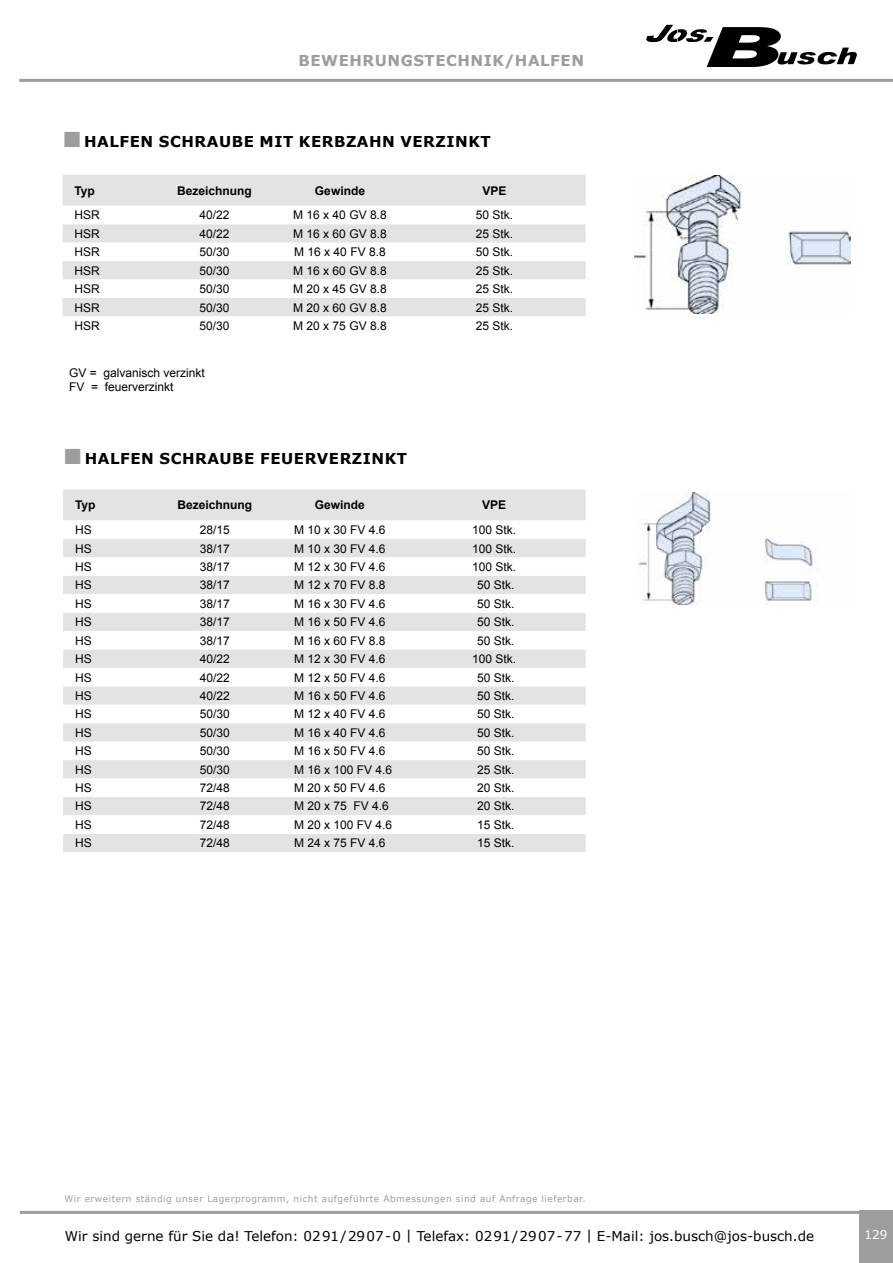
<style>
.page{position:relative;width:893px;height:1263px;background:#fff}
.page>*{position:absolute;margin:0;border:0;box-sizing:border-box;transform-origin:0 0}
.t1{font:700 15px "Verdana";letter-spacing:.035em;color:#000}
.t2{font:700 15px "Verdana";letter-spacing:.035em;color:#9d9d9c}
.t3{font:13.5px "Verdana";color:#000}
.t4{font:12px/14.4px "Arial";color:#000}
.t5{font:700 12px "Arial";color:#000}
.t6{font:12px "Verdana";color:#fff}
.t7{font:9px "Verdana";letter-spacing:.055em;color:#9d9d9c}
</style>
<div class="page">
<hr style="left:19px;top:79px;width:874px;height:3px;background:#9d9d9c">
<hr style="left:20px;top:1211px;width:873px;height:3px;background:#9d9d9c">
<div style="left:859px;top:1211px;width:34px;height:52px;background:#9d9d9c"></div>
<svg style="left:646px;top:25px;width:211px;height:42px"></svg>
<img style="left:635px;top:175px;width:216px;height:139px">
<div style="left:63px;top:175px;width:523px;height:31px;background:#e3e3e3"></div>
<svg style="left:63px;top:224px;width:523px;height:92px;fill:#e3e3e3"></svg>
<img style="left:638px;top:492px;width:180px;height:113px">
<div style="left:63px;top:489px;width:523px;height:363px;background:#e3e3e3"></div>
<svg style="left:63px;top:520px;width:523px;height:314px"></svg>
<p class="t2" style="left:298px;top:50px;width:287px">BEWEHRUNGSTECHNIK/HALFEN</p>
<p class="t1" style="left:84px;top:131px;width:408px">HALFEN SCHRAUBE MIT KERBZAHN VERZINKT</p>
<p class="t5" style="left:74px;top:182px;width:22px">Typ</p>
<p class="t5" style="left:177px;top:182px;width:76px">Bezeichnung</p>
<p class="t5" style="left:315px;top:182px;width:52px">Gewinde</p>
<p class="t5" style="left:483px;top:182px;width:26px">VPE</p>
<p class="t4" style="left:74px;top:208px;width:27px">HSR</p>
<p class="t4" style="left:199px;top:208px;width:32px">40/22</p>
<p class="t4" style="left:293px;top:208px;width:95px">M 16 x 40 GV 8.8</p>
<p class="t4" style="left:476px;top:208px;width:39px">50 Stk.</p>
<p class="t4" style="left:74px;top:226px;width:27px">HSR</p>
<p class="t4" style="left:199px;top:226px;width:32px">40/22</p>
<p class="t4" style="left:293px;top:226px;width:95px">M 16 x 60 GV 8.8</p>
<p class="t4" style="left:476px;top:226px;width:39px">25 Stk.</p>
<p class="t4" style="left:74px;top:245px;width:27px">HSR</p>
<p class="t4" style="left:199px;top:245px;width:32px">50/30</p>
<p class="t4" style="left:294px;top:245px;width:93px">M 16 x 40 FV 8.8</p>
<p class="t4" style="left:476px;top:245px;width:39px">50 Stk.</p>
<p class="t4" style="left:74px;top:263px;width:27px">HSR</p>
<p class="t4" style="left:199px;top:263px;width:32px">50/30</p>
<p class="t4" style="left:293px;top:263px;width:95px">M 16 x 60 GV 8.8</p>
<p class="t4" style="left:476px;top:263px;width:39px">25 Stk.</p>
<p class="t4" style="left:74px;top:282px;width:27px">HSR</p>
<p class="t4" style="left:199px;top:282px;width:32px">50/30</p>
<p class="t4" style="left:293px;top:282px;width:95px">M 20 x 45 GV 8.8</p>
<p class="t4" style="left:476px;top:282px;width:39px">25 Stk.</p>
<p class="t4" style="left:74px;top:300px;width:27px">HSR</p>
<p class="t4" style="left:199px;top:300px;width:32px">50/30</p>
<p class="t4" style="left:293px;top:300px;width:95px">M 20 x 60 GV 8.8</p>
<p class="t4" style="left:476px;top:300px;width:39px">25 Stk.</p>
<p class="t4" style="left:74px;top:318px;width:27px">HSR</p>
<p class="t4" style="left:199px;top:318px;width:32px">50/30</p>
<p class="t4" style="left:293px;top:318px;width:95px">M 20 x 75 GV 8.8</p>
<p class="t4" style="left:476px;top:318px;width:39px">25 Stk.</p>
<p class="t4" style="left:69px;top:366px;width:137px">GV = galvanisch verzinkt<br>FV = feuerverzinkt</p>
<p class="t1" style="left:85px;top:448px;width:324px">HALFEN SCHRAUBE FEUERVERZINKT</p>
<p class="t5" style="left:75px;top:497px;width:22px">Typ</p>
<p class="t5" style="left:178px;top:497px;width:76px">Bezeichnung</p>
<p class="t5" style="left:315px;top:497px;width:52px">Gewinde</p>
<p class="t5" style="left:482px;top:497px;width:26px">VPE</p>
<p class="t4" style="left:75px;top:523px;width:18px">HS</p>
<p class="t4" style="left:200px;top:523px;width:32px">28/15</p>
<p class="t4" style="left:294px;top:523px;width:93px">M 10 x 30 FV 4.6</p>
<p class="t4" style="left:472px;top:523px;width:46px">100 Stk.</p>
<p class="t4" style="left:75px;top:541px;width:18px">HS</p>
<p class="t4" style="left:200px;top:541px;width:32px">38/17</p>
<p class="t4" style="left:294px;top:541px;width:93px">M 10 x 30 FV 4.6</p>
<p class="t4" style="left:472px;top:541px;width:46px">100 Stk.</p>
<p class="t4" style="left:75px;top:559px;width:18px">HS</p>
<p class="t4" style="left:200px;top:559px;width:32px">38/17</p>
<p class="t4" style="left:294px;top:559px;width:93px">M 12 x 30 FV 4.6</p>
<p class="t4" style="left:472px;top:559px;width:46px">100 Stk.</p>
<p class="t4" style="left:75px;top:578px;width:18px">HS</p>
<p class="t4" style="left:200px;top:578px;width:32px">38/17</p>
<p class="t4" style="left:294px;top:578px;width:93px">M 12 x 70 FV 8.8</p>
<p class="t4" style="left:477px;top:578px;width:39px">50 Stk.</p>
<p class="t4" style="left:75px;top:596px;width:18px">HS</p>
<p class="t4" style="left:200px;top:596px;width:32px">38/17</p>
<p class="t4" style="left:294px;top:596px;width:93px">M 16 x 30 FV 4.6</p>
<p class="t4" style="left:477px;top:596px;width:39px">50 Stk.</p>
<p class="t4" style="left:75px;top:615px;width:18px">HS</p>
<p class="t4" style="left:200px;top:615px;width:32px">38/17</p>
<p class="t4" style="left:294px;top:615px;width:93px">M 16 x 50 FV 4.6</p>
<p class="t4" style="left:477px;top:615px;width:39px">50 Stk.</p>
<p class="t4" style="left:75px;top:633px;width:18px">HS</p>
<p class="t4" style="left:200px;top:633px;width:32px">38/17</p>
<p class="t4" style="left:294px;top:633px;width:93px">M 16 x 60 FV 8.8</p>
<p class="t4" style="left:477px;top:633px;width:39px">50 Stk.</p>
<p class="t4" style="left:75px;top:652px;width:18px">HS</p>
<p class="t4" style="left:200px;top:652px;width:32px">40/22</p>
<p class="t4" style="left:294px;top:652px;width:93px">M 12 x 30 FV 4.6</p>
<p class="t4" style="left:472px;top:652px;width:46px">100 Stk.</p>
<p class="t4" style="left:75px;top:670px;width:18px">HS</p>
<p class="t4" style="left:200px;top:670px;width:32px">40/22</p>
<p class="t4" style="left:294px;top:670px;width:93px">M 12 x 50 FV 4.6</p>
<p class="t4" style="left:477px;top:670px;width:39px">50 Stk.</p>
<p class="t4" style="left:75px;top:688px;width:18px">HS</p>
<p class="t4" style="left:200px;top:688px;width:32px">40/22</p>
<p class="t4" style="left:294px;top:688px;width:93px">M 16 x 50 FV 4.6</p>
<p class="t4" style="left:477px;top:688px;width:39px">50 Stk.</p>
<p class="t4" style="left:75px;top:707px;width:18px">HS</p>
<p class="t4" style="left:200px;top:707px;width:32px">50/30</p>
<p class="t4" style="left:294px;top:707px;width:93px">M 12 x 40 FV 4.6</p>
<p class="t4" style="left:477px;top:707px;width:39px">50 Stk.</p>
<p class="t4" style="left:75px;top:725px;width:18px">HS</p>
<p class="t4" style="left:200px;top:725px;width:32px">50/30</p>
<p class="t4" style="left:294px;top:725px;width:93px">M 16 x 40 FV 4.6</p>
<p class="t4" style="left:477px;top:725px;width:39px">50 Stk.</p>
<p class="t4" style="left:75px;top:744px;width:18px">HS</p>
<p class="t4" style="left:200px;top:744px;width:32px">50/30</p>
<p class="t4" style="left:294px;top:744px;width:93px">M 16 x 50 FV 4.6</p>
<p class="t4" style="left:477px;top:744px;width:39px">50 Stk.</p>
<p class="t4" style="left:75px;top:762px;width:18px">HS</p>
<p class="t4" style="left:200px;top:762px;width:32px">50/30</p>
<p class="t4" style="left:294px;top:762px;width:100px">M 16 x 100 FV 4.6</p>
<p class="t4" style="left:477px;top:762px;width:39px">25 Stk.</p>
<p class="t4" style="left:75px;top:780px;width:18px">HS</p>
<p class="t4" style="left:200px;top:780px;width:32px">72/48</p>
<p class="t4" style="left:294px;top:780px;width:93px">M 20 x 50 FV 4.6</p>
<p class="t4" style="left:477px;top:780px;width:39px">20 Stk.</p>
<p class="t4" style="left:75px;top:799px;width:18px">HS</p>
<p class="t4" style="left:200px;top:799px;width:32px">72/48</p>
<p class="t4" style="left:294px;top:799px;width:96px">M 20 x 75 FV 4.6</p>
<p class="t4" style="left:477px;top:799px;width:39px">20 Stk.</p>
<p class="t4" style="left:75px;top:817px;width:18px">HS</p>
<p class="t4" style="left:200px;top:817px;width:32px">72/48</p>
<p class="t4" style="left:294px;top:817px;width:100px">M 20 x 100 FV 4.6</p>
<p class="t4" style="left:477px;top:817px;width:39px">15 Stk.</p>
<p class="t4" style="left:75px;top:836px;width:18px">HS</p>
<p class="t4" style="left:200px;top:836px;width:32px">72/48</p>
<p class="t4" style="left:294px;top:836px;width:93px">M 24 x 75 FV 4.6</p>
<p class="t4" style="left:477px;top:836px;width:39px">15 Stk.</p>
<p class="t7" style="left:64px;top:1192px;width:523px">Wir erweitern ständig unser Lagerprogramm, nicht aufgeführte Abmessungen sind auf Anfrage lieferbar.</p>
<p class="t3" style="left:65px;top:1228px;width:751px">Wir sind gerne für Sie da! Telefon: 0291/2907-0 | Telefax: 0291/2907-77 | E-Mail: jos.busch@jos-busch.de</p>
<p class="t6" style="left:864px;top:1226px;width:24px">129</p>
</div>
